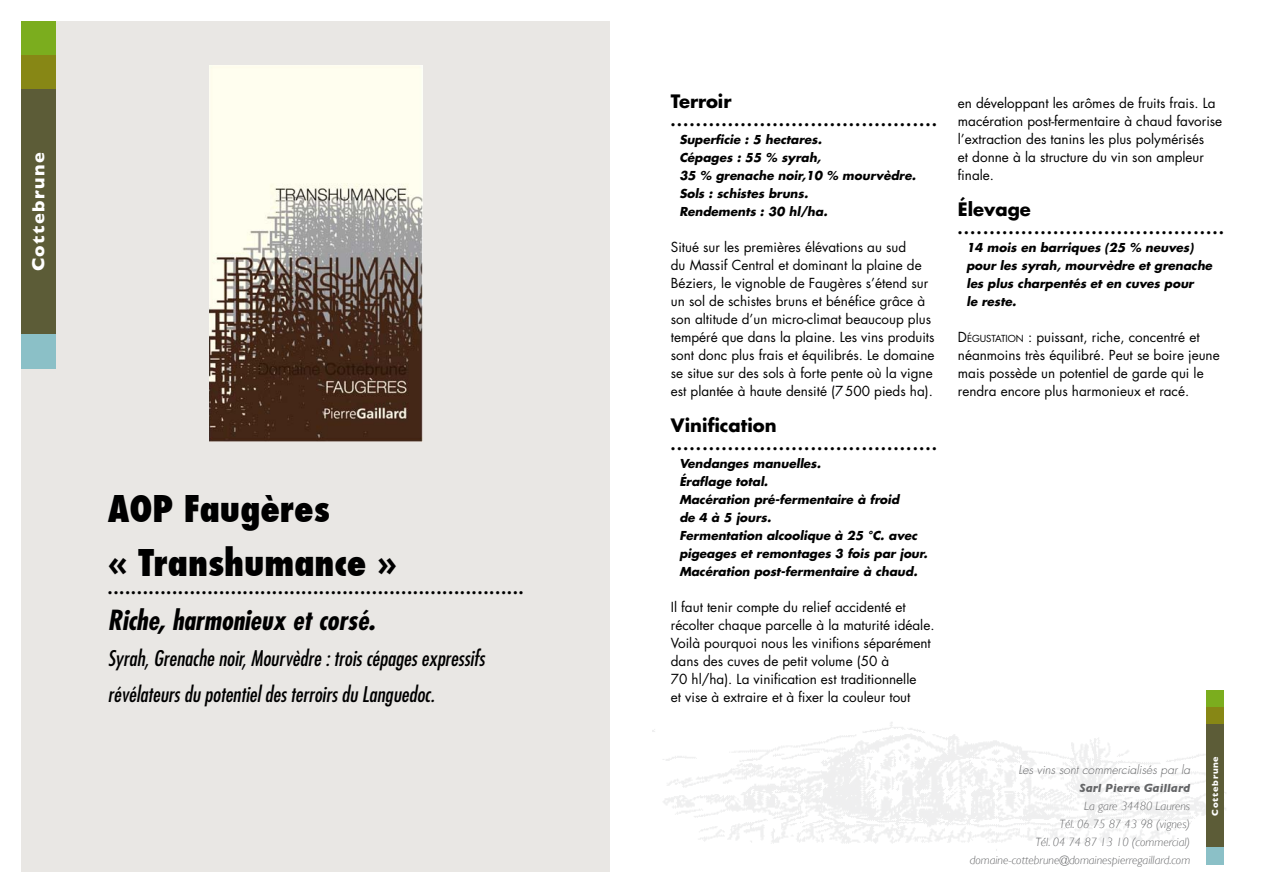
<style>
.page{position:relative;width:1263px;height:893px;background:#fff}
.page>*{position:absolute;margin:0;border:0;box-sizing:border-box;transform-origin:0 0}
.t1{font:800 condensed 36px/54px "Futura";color:#000}
.t2{font:italic 700 condensed 27px "Futura";color:#000}
.t3{font:italic condensed 21px/36px "Futura";color:#000}
.t4{font:700 18px "Futura";color:#000}
.t5{font:700 18px "Gill Sans";letter-spacing:.075em;color:#fff}
.t6{font:13.5px/18px "Futura";color:#000}
.t7{font:700 13.5px "Futura";color:#000}
.t8{font:italic 700 12px/18px "Futura";color:#000}
.t9{font:italic 300 12px/18px "Gill Sans";color:#646567;text-align:right}
.t10{font:italic 300 12px "Futura";color:#646567}
.t11{font:italic 700 12px "Gill Sans";color:#646567}
.t12{font:700 9px "Gill Sans";letter-spacing:.075em;color:#fff}
.s1{font-style:inherit}
.s2{font-size:9.45px}
</style>
<div class="page">
<div style="left:21px;top:21px;width:589px;height:851px;background:#e9e7e4"></div>
<img style="left:209px;top:66px;width:213px;height:376px">
<div style="left:21px;top:21px;width:34px;height:34px;background:#7bad1e"></div>
<div style="left:21px;top:55px;width:34px;height:35px;background:#878715"></div>
<div style="left:21px;top:334px;width:34px;height:34px;background:#8bc0c7"></div>
<div style="left:21px;top:90px;width:34px;height:244px;background:#5c5c37"></div>
<div style="left:1206px;top:690px;width:18px;height:18px;background:#7bad1e"></div>
<div style="left:1206px;top:708px;width:18px;height:17px;background:#878715"></div>
<div style="left:1206px;top:847px;width:18px;height:17px;background:#8bc0c7"></div>
<div style="left:1206px;top:725px;width:18px;height:122px;background:#5c5c37"></div>
<h3 class="t5" style="left:28px;top:271px;width:120px;rotate:-90deg">Cottebrune</h3>
<h1 class="t1" style="left:108px;top:482px;width:291px">AOP Faugères<br>« Transhumance »</h1>
<p class="t7" style="left:108px;top:580px;width:417px">.......................................................................</p>
<h2 class="t2" style="left:108px;top:603px;width:269px">Riche, harmonieux et corsé.</h2>
<h3 class="t3" style="left:108px;top:640px;width:378px">Syrah, Grenache noir, Mourvèdre : trois cépages expressifs révélateurs du potentiel des terroirs du Languedoc.</h3>
<h3 class="t4" style="left:671px;top:89px;width:62px">Terroir</h3>
<p class="t7" style="left:671px;top:112px;width:267px">..........................................</p>
<p class="t8" style="left:679px;top:130px;width:238px">Superficie : 5 hectares.<br>Cépages : 55 % syrah,<br>35 % grenache noir,10 % mourvèdre.<br>Sols : schistes bruns.<br>Rendements : 30 hl/ha.</p>
<p class="t6" style="left:671px;top:238px;width:265px">Situé sur les premières élévations au sud<br>du Massif Central et dominant la plaine de Béziers, le vignoble de Faugères s’étend sur un sol de schistes bruns et bénéfice grâce à son altitude d’un micro-climat beaucoup plus tempéré que dans la plaine. Les vins produits sont donc plus frais et équilibrés. Le domaine se situe sur des sols à forte pente où la vigne est plantée à haute densité (7500 pieds ha).</p>
<h3 class="t4" style="left:671px;top:413px;width:107px">Vinification</h3>
<p class="t7" style="left:671px;top:436px;width:267px">..........................................</p>
<p class="t8" style="left:679px;top:454px;width:250px">Vendanges manuelles.<br>Éraflage total.<br>Macération pré-fermentaire à froid<br>de 4 à 5 jours.<br>Fermentation alcoolique à 25 °C. avec pigeages et remontages 3 fois par jour.<br>Macération post-fermentaire à chaud.</p>
<p class="t6" style="left:671px;top:598px;width:265px">Il faut tenir compte du relief accidenté et récolter chaque parcelle à la maturité idéale.<br>Voilà pourquoi nous les vinifions séparément dans des cuves de petit volume (50 à<br>70 hl/ha). La vinification est traditionnelle<br>et vise à extraire et à fixer la couleur tout</p>
<p class="t6" style="left:958px;top:94px;width:266px">en développant les arômes de fruits frais. La macération post-fermentaire à chaud favorise l’extraction des tanins les plus polymérisés<br>et donne à la structure du vin son ampleur finale.</p>
<h3 class="t4" style="left:958px;top:197px;width:74px">Élevage</h3>
<p class="t7" style="left:958px;top:220px;width:267px">..........................................</p>
<p class="t8" style="left:966px;top:238px;width:247px">14 mois en barriques (25 % neuves) pour les syrah, mourvèdre et grenache les plus charpentés et en cuves pour<br>le reste.</p>
<p class="t6" style="left:958px;top:328px;width:263px"><span class="s1">D</span><span class="s2">ÉGUSTATION</span> : puissant, riche, concentré et néanmoins très équilibré. Peut se boire jeune mais possède un potentiel de garde qui le rendra encore plus harmonieux et racé.</p>
<p class="t10" style="left:1019px;top:762px;width:173px">Les vins sont commercialisés par la</p>
<p class="t11" style="left:1079px;top:781px;width:112px">Sarl Pierre Gaillard</p>
<p class="t9" style="left:970px;top:797px;width:222px">La gare 34480 Laurens<br>Tél. 06 75 87 43 98 (vignes)<br>Tél. 04 74 87 13 10 (commercial) domaine-cottebrune@domainespierregaillard.com</p>
<p class="t12" style="left:1210px;top:815px;width:61px;rotate:-90deg">Cottebrune</p>
</div>
